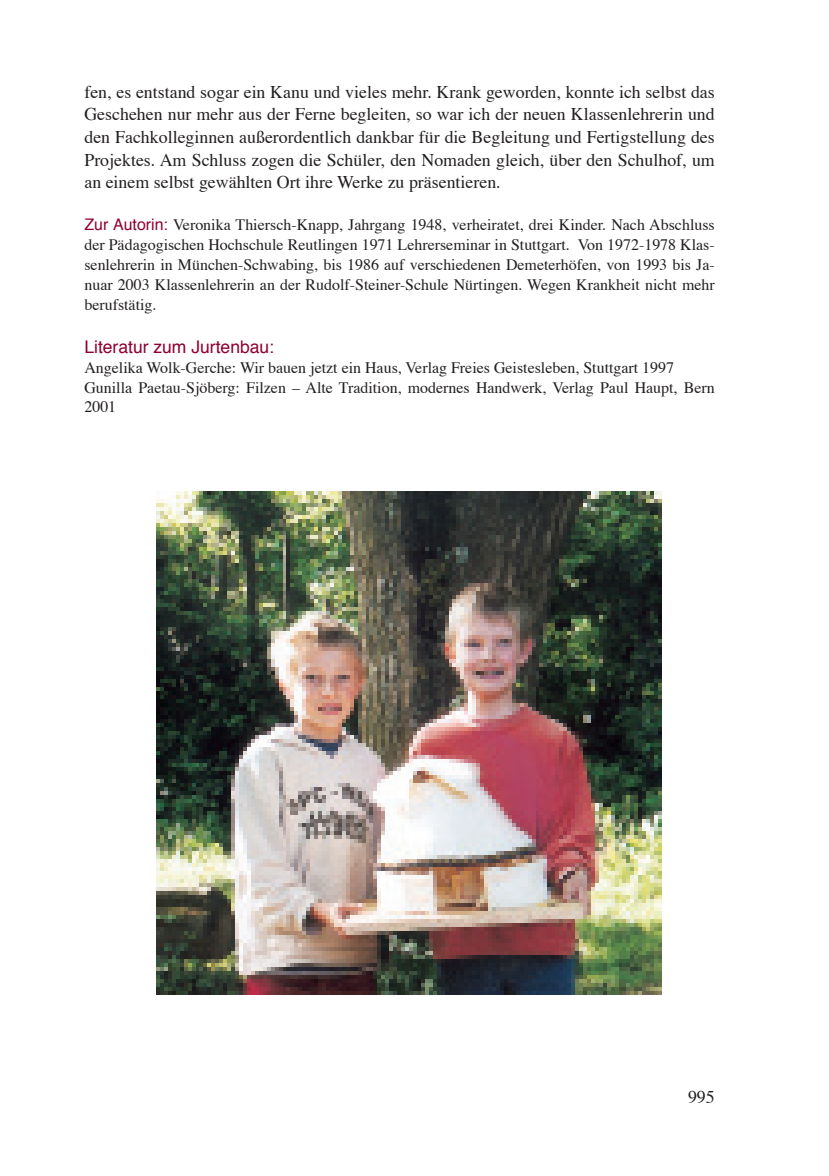
<style>
.page{position:relative;width:829px;height:1176px;background:#fff}
.page>*{position:absolute;margin:0;border:0;box-sizing:border-box;transform-origin:0 0}
.t1{font:17.85px/22.6px "Times";color:#231f20;text-align:justify}
.t2{font:17.5px "Helvetica";color:#8f0132}
.t3{font:15.92px/19.8px "Times";color:#231f20;text-align:justify}
.s1{font-family:"Helvetica";color:#8f0132}
</style>
<div class="page">
<img style="left:156px;top:491px;width:505px;height:504px">
<p class="t1" style="left:84px;top:79px;width:632px">fen, es entstand sogar ein Kanu und vieles mehr. Krank geworden, konnte ich selbst das Geschehen nur mehr aus der Ferne begleiten, so war ich der neuen Klassenlehrerin und den Fachkolleginnen außerordentlich dankbar für die Begleitung und Fertigstellung des Projektes. Am Schluss zogen die Schüler, den Nomaden gleich, über den Schulhof, um an einem selbst gewählten Ort ihre Werke zu präsentieren.</p>
<p class="t3" style="left:84px;top:214px;width:632px"><span class="s1">Zur Autorin:</span> Veronika Thiersch-Knapp, Jahrgang 1948, verheiratet, drei Kinder. Nach Abschluss der Pädagogischen Hochschule Reutlingen 1971 Lehrerseminar in Stuttgart. Von 1972-1978 Klas&shy;senlehrerin in München-Schwabing, bis 1986 auf verschiedenen Demeterhöfen, von 1993 bis Ja&shy;nuar 2003 Klassenlehrerin an der Rudolf-Steiner-Schule Nürtingen. Wegen Krankheit nicht mehr berufstätig.</p>
<p class="t2" style="left:84px;top:332px;width:191px">Literatur zum Jurtenbau:</p>
<p class="t3" style="left:84px;top:356px;width:631px;text-align:left">Angelika Wolk-Gerche: Wir bauen jetzt ein Haus, Verlag Freies Geistesleben, Stuttgart 1997<br>Gunilla Paetau-Sjöberg: Filzen – Alte Tradition, modernes Handwerk, Verlag Paul Haupt, Bern<br>2001</p>
<p class="t1" style="left:688px;top:1083px;width:28px">995</p>
</div>
